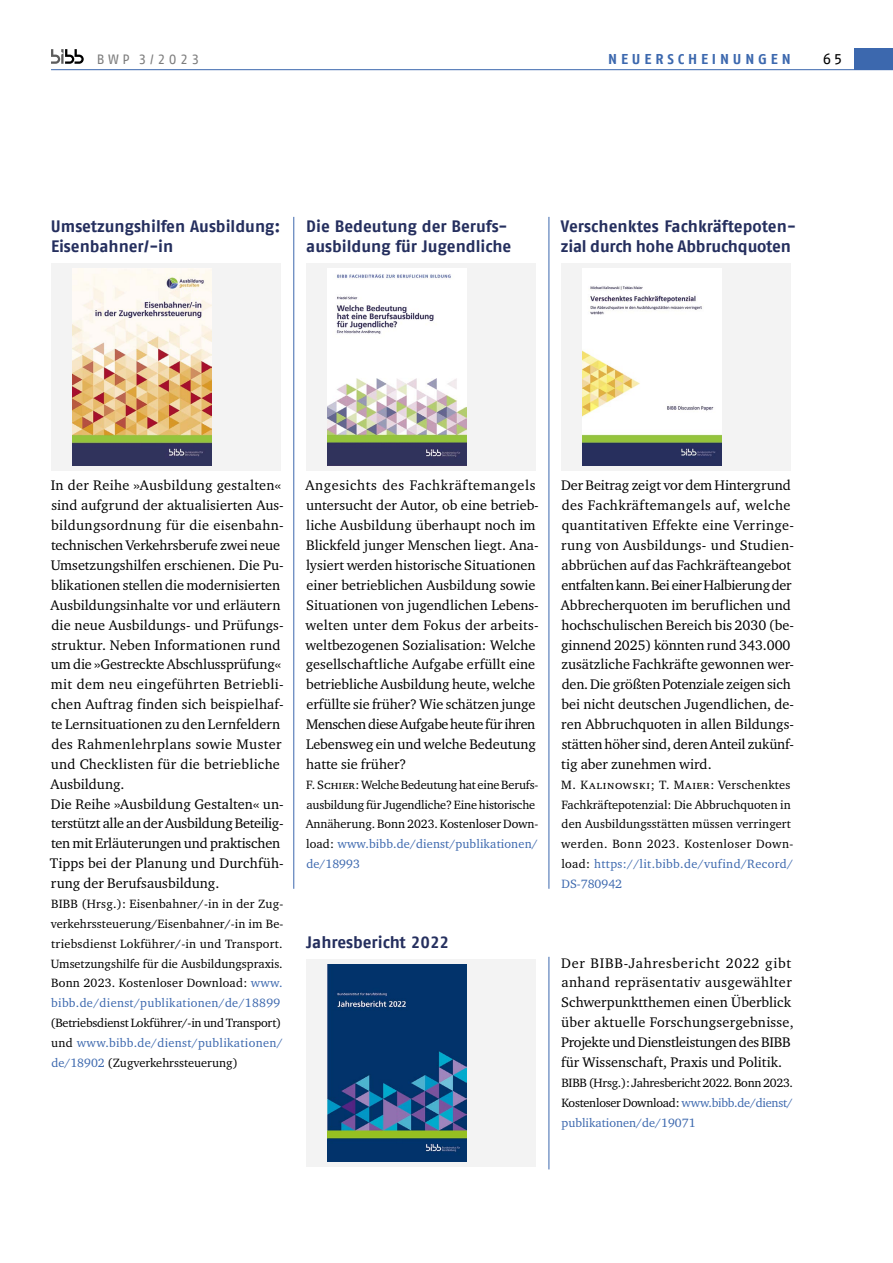
<style>
.page{position:relative;width:893px;height:1263px;background:#fff}
.page>*{position:absolute;margin:0;border:0;box-sizing:border-box;transform-origin:0 0}
.t1{font:700 16.5px/20px "Fago Pro";letter-spacing:-.005em;color:#252f5e}
.t2{font:15px "Fago Pro";color:#000}
.t3{font:14.25px/20px "Charter ITC Pro";color:#000}
.t4{font:700 14.25px "Fago Pro";letter-spacing:.27em;color:#3c68ae}
.t5{font:13.5px "Fago Pro";letter-spacing:.26em;color:#7c7c7c}
.t6{font:12.3px/19.8px "Charter ITC Pro";letter-spacing:.005em;color:#000;text-align:justify}
.t7{font:12.3px/19.8px "Charter ITC Pro";letter-spacing:.025em;color:#000}
.s1{color:#3c68ae}
</style>
<div class="page">
<div style="left:306px;top:263px;width:230px;height:208px;background:#f3f3f3"></div>
<div style="left:561px;top:263px;width:230px;height:208px;background:#f3f3f3"></div>
<div style="left:306px;top:959px;width:230px;height:207px;background:#f3f3f3"></div>
<div style="left:51px;top:263px;width:230px;height:208px;background:#f3f3f3"></div>
<hr style="left:549px;top:217px;width:1px;height:672px;background:#3c68ae">
<hr style="left:549px;top:957px;width:1px;height:212px;background:#3c68ae">
<hr style="left:293px;top:217px;width:1px;height:672px;background:#3c68ae">
<hr style="left:51px;top:69px;width:842px;height:1px;background:#3c68ae">
<svg style="left:51px;top:49px;width:33px;height:15px"></svg>
<div style="left:855px;top:48px;width:38px;height:22px;background:#3c68ae"></div>
<img style="left:72px;top:269px;width:139px;height:196px">
<img style="left:327px;top:269px;width:139px;height:196px">
<img style="left:327px;top:964px;width:139px;height:197px">
<img style="left:583px;top:268px;width:138px;height:197px">
<p class="t5" style="left:97px;top:51px;width:104px">BWP 3/2023</p>
<p class="t4" style="left:608px;top:50px;width:184px">NEUERSCHEINUNGEN</p>
<p class="t2" style="left:823px;top:50px;width:21px">65</p>
<p class="t1" style="left:51px;top:216px;width:231px">Umsetzungshilfen Ausbildung:<br>Eisenbahner/-in</p>
<p class="t1" style="left:306px;top:216px;width:207px">Die Bedeutung der Berufs&shy;ausbildung für Jugendliche</p>
<p class="t1" style="left:561px;top:216px;width:237px">Verschenktes Fachkräftepoten&shy;zial durch hohe Abbruchquoten</p>
<p class="t3" style="left:50px;top:475px;width:235px">In der Reihe »Ausbildung gestalten« sind aufgrund der aktualisierten Aus&shy;bildungsordnung für die eisenbahn&shy;technischen Verkehrsberufe zwei neue Umsetzungshilfen erschienen. Die Pu&shy;blikationen stellen die modernisierten Ausbildungsinhalte vor und erläutern die neue Ausbildungs- und Prüfungs&shy;struktur. Neben Informationen rund um die »Gestreckte Abschlussprüfung« mit dem neu eingeführten Betriebli&shy;chen Auftrag finden sich beispielhaf&shy;te Lernsituationen zu den Lernfeldern des Rahmenlehrplans sowie Muster und Checklisten für die betriebliche Ausbildung.<br>Die Reihe »Ausbildung Gestalten« un&shy;terstützt alle an der Ausbildung Beteilig&shy;ten mit Erläuterungen und praktischen Tipps bei der Planung und Durchfüh&shy;rung der Berufsausbildung.</p>
<p class="t6" style="left:51px;top:893px;width:234px">BIBB (Hrsg.): Eisenbahner/-in in der Zug&shy;verkehrssteuerung/Eisenbahner/-in im Be&shy;triebsdienst Lokführer/-in und Transport.<br>Umsetzungshilfe für die Ausbildungspraxis.<br>Bonn 2023. Kostenloser Download: <span class="s1">www. bibb.de/dienst/publikationen/de/18899</span></p>
<p class="t6" style="left:50px;top:1013px;width:234px">(Betriebsdienst Lokführer/-in und Transport) und <span class="s1">www.bibb.de/dienst/publikationen/ de/18902</span> (Zugverkehrssteuerung)</p>
<p class="t3" style="left:306px;top:475px;width:235px">Angesichts des Fachkräftemangels untersucht der Autor, ob eine betrieb&shy;liche Ausbildung überhaupt noch im Blickfeld junger Menschen liegt. Ana&shy;lysiert werden historische Situationen einer betrieblichen Ausbildung sowie Situationen von jugendlichen Lebens&shy;welten unter dem Fokus der arbeits&shy;weltbezogenen Sozialisation: Welche gesellschaftliche Aufgabe erfüllt eine betriebliche Ausbildung heute, welche erfüllte sie früher? Wie schätzen junge Menschen diese Aufgabe heute für ihren Lebensweg ein und welche Bedeutung hatte sie früher?</p>
<p class="t6" style="left:306px;top:774px;width:234px;text-align:left">F. Schier: Welche Bedeutung hat eine Berufs&shy;ausbildung für Jugendliche? Eine historische Annäherung. Bonn 2023. Kostenloser Down&shy;load: <span class="s1">www.bibb.de/dienst/publikationen/ de/18993</span></p>
<p class="t1" style="left:306px;top:932px;width:144px">Jahresbericht 2022</p>
<p class="t3" style="left:561px;top:475px;width:235px">Der Beitrag zeigt vor dem Hintergrund des Fachkräftemangels auf, welche quantitativen Effekte eine Verringe&shy;rung von Ausbildungs- und Studien&shy;abbrüchen auf das Fachkräfteangebot entfalten kann. Bei einer Halbierung der Abbrecherquoten im beruflichen und hochschulischen Bereich bis 2030 (be&shy;ginnend 2025) könnten rund 343.000 zusätzliche Fachkräfte gewonnen wer&shy;den. Die größten Potenziale zeigen sich bei nicht deutschen Jugendlichen, de&shy;ren Abbruchquoten in allen Bildungs&shy;stätten höher sind, deren Anteil zukünf&shy;tig aber zunehmen wird.</p>
<p class="t7" style="left:561px;top:774px;width:234px">M. Kalinowski; T. Maier: Verschenktes Fachkräftepotenzial: Die Abbruchquoten in den Ausbildungsstätten müssen verringert werden. Bonn 2023. Kostenloser Down&shy;load: <span class="s1">https://lit.bibb.de/vufind/Record/ DS-780942</span></p>
<p class="t3" style="left:561px;top:952px;width:234px">Der BIBB-Jahresbericht 2022 gibt anhand repräsentativ ausgewählter Schwerpunktthemen einen Überblick über aktuelle Forschungsergebnisse, Projekte und Dienstleistungen des BIBB für Wissenschaft, Praxis und Politik.</p>
<p class="t6" style="left:561px;top:1072px;width:233px">BIBB (Hrsg.): Jahresbericht 2022. Bonn 2023.<br>Kostenloser Download: <span class="s1">www.bibb.de/dienst/ publikationen/de/19071</span></p>
</div>
